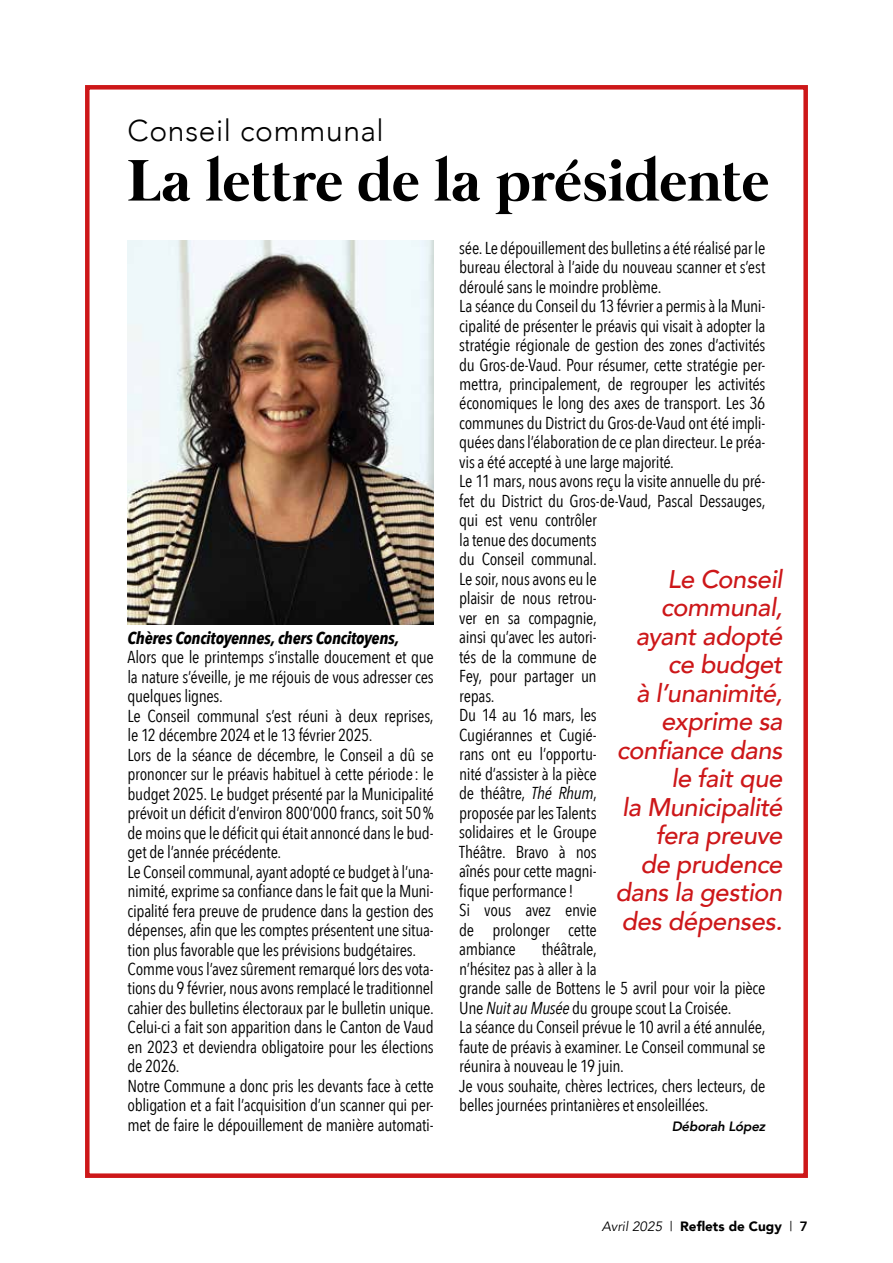
<style>
.page{position:relative;width:893px;height:1263px;background:#fff}
.page>*{position:absolute;margin:0;border:0;box-sizing:border-box;transform-origin:0 0}
.t1{font:700 60px "Mermaid";letter-spacing:.005em;color:#000}
.t2{font:300 30px "Avenir";letter-spacing:.02em;color:#000}
.t3{font:italic 500 25.5px/28.5px "Avenir";letter-spacing:-.015em;color:#cd1719;text-align:right}
.t4{font:17.25px/19.5px "Avenir Next Condensed";letter-spacing:-.02em;color:#000}
.t5{font:italic 700 17.25px "Avenir Next Condensed";letter-spacing:-.015em;color:#000}
.t6{font:900 13.5px "Avenir";color:#000}
.t7{font:italic 800 13.5px "Avenir";letter-spacing:-.02em;color:#000}
.s1{font-style:italic}
.s2{font-weight:400;font-style:italic}
.s3{font-weight:400}
.s4{font-weight:800}
</style>
<div class="page">
<div style="left:85px;top:85px;width:723px;height:1093px;border:4px solid #cd1719"></div>
<img style="left:128px;top:240px;width:306px;height:384px">
<h2 class="t2" style="left:128px;top:112px;width:258px">Conseil communal</h2>
<h1 class="t1" style="left:128px;top:146px;width:643px">La lettre de la présidente</h1>
<p class="t5" style="left:128px;top:627px;width:273px">Chères Concitoyennes, chers Concitoyens,</p>
<p class="t4" style="left:128px;top:646px;width:308px">Alors que le printemps s’installe doucement et que la nature s’éveille, je me réjouis de vous adresser ces quelques lignes.<br>Le Conseil communal s’est réuni à deux reprises, le 12 décembre 2024 et le 13 février 2025.<br>Lors de la séance de décembre, le Conseil a dû se prononcer sur le préavis habituel à cette période: le budget 2025. Le budget présenté par la Municipalité prévoit un déficit d’environ 800’000 francs, soit 50% de moins que le déficit qui était annoncé dans le bud&shy;get de l’année précédente.<br>Le Conseil communal, ayant adopté ce budget à l’una&shy;nimité, exprime sa confiance dans le fait que la Muni&shy;cipalité fera preuve de prudence dans la gestion des dépenses, afin que les comptes présentent une situa&shy;tion plus favorable que les prévisions budgétaires.<br>Comme vous l’avez sûrement remarqué lors des vota&shy;tions du 9 février, nous avons remplacé le traditionnel cahier des bulletins électoraux par le bulletin unique.<br>Celui-ci a fait son apparition dans le Canton de Vaud en 2023 et deviendra obligatoire pour les élections de 2026.<br>Notre Commune a donc pris les devants face à cette obligation et a fait l’acquisition d’un scanner qui per&shy;met de faire le dépouillement de manière automati-</p>
<p class="t4" style="left:459px;top:237px;width:308px">sée. Le dépouillement des bulletins a été réalisé par le bureau électoral à l’aide du nouveau scanner et s’est déroulé sans le moindre problème.<br>La séance du Conseil du 13 février a permis à la Muni&shy;cipalité de présenter le préavis qui visait à adopter la stratégie régionale de gestion des zones d’activités du Gros-de-Vaud. Pour résumer, cette stratégie per&shy;mettra, principalement, de regrouper les activités économiques le long des axes de transport. Les 36 communes du District du Gros-de-Vaud ont été impli&shy;quées dans l’élaboration de ce plan directeur. Le préa&shy;vis a été accepté à une large majorité.<br>Le 11 mars, nous avons reçu la visite annuelle du pré&shy;fet du District du Gros-de-Vaud, Pascal Dessauges, qui est venu contrôler<br>la tenue des documents<br>du Conseil communal.<br>Le soir, nous avons eu le<br>plaisir de nous retrou-<br>ver en sa compagnie,<br>ainsi qu’avec les autori-<br>tés de la commune de<br>Fey, pour partager un<br>repas.<br>Du 14 au 16 mars, les<br>Cugiérannes et Cugié-<br>rans ont eu l’opportu-<br>nité d’assister à la pièce<br>de théâtre, <span class="s1">Thé Rhum</span>,<br>proposée par les Talents<br>solidaires et le Groupe<br>Théâtre. Bravo à nos<br>aînés pour cette magni-<br>fique performance!<br>Si vous avez envie<br>de prolonger cette<br>ambiance</p>
<h3 class="t3" style="left:615px;top:565px;width:169px">Le Conseil communal, ayant adopté ce budget<br>à l’unanimité, exprime sa confiance dans le fait que<br>la Municipalité fera preuve<br>de prudence dans la gestion des dépenses.</h3>
<p class="t4" style="left:459px;top:939px;width:308px;text-indent:82px">théâtrale,<br>n’hésitez pas à aller à la<br>grande salle de Bottens le 5 avril pour voir la pièce Une <span class="s1">Nuit au Musée</span> du groupe scout La Croisée.<br>La séance du Conseil prévue le 10 avril a été annulée, faute de préavis à examiner. Le Conseil communal se réunira à nouveau le 19 juin.<br>Je vous souhaite, chères lectrices, chers lecteurs, de belles journées printanières et ensoleillées.</p>
<p class="t7" style="left:672px;top:1118px;width:95px">Déborah López</p>
<p class="t6" style="left:602px;top:1215px;width:208px"><span class="s2">Avril 2025</span> <span class="s3">|</span> Reflets de Cugy <span class="s3">|</span> <span class="s4">7</span></p>
</div>
